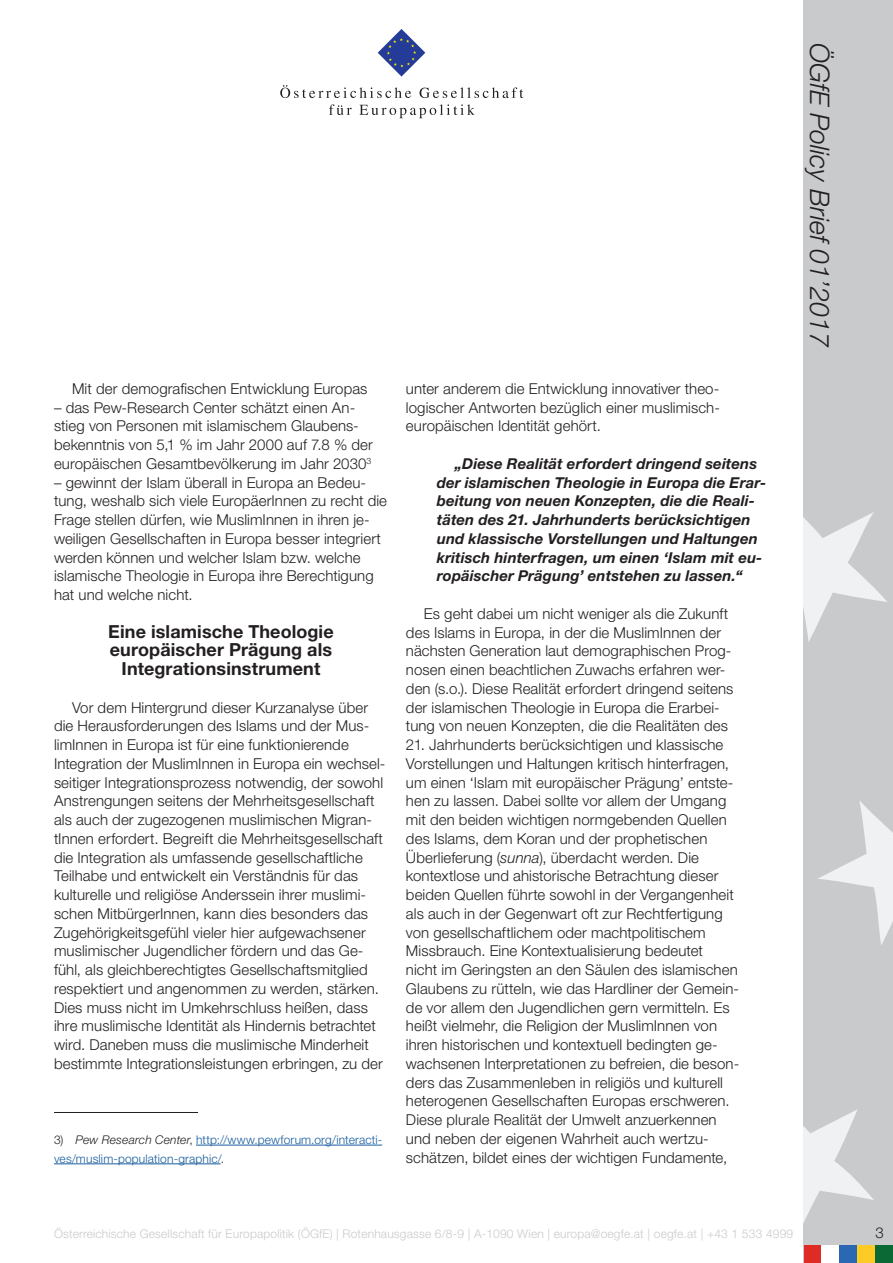
<style>
.page{position:relative;width:893px;height:1263px;background:#fff}
.page>*{position:absolute;margin:0;border:0;box-sizing:border-box;transform-origin:0 0}
.t1{font:italic 300 27px "Helvetica Neue LT Std";color:#231f20}
.Zwischenüberschrift{font:700 18px/18.8px "Helvetica Neue LT Std";letter-spacing:.005em;color:#231f20;text-align:center}
.Standard_Paragraph{font:300 15px/18.8px "Helvetica Neue LT Std";letter-spacing:.005em;color:#231f20}
.Standard_Paragraph-2{font:italic 700 15px/18.8px "Helvetica Neue LT Std";letter-spacing:.005em;color:#231f20}
.t2{font:300 12px "Helvetica Neue LT Std";letter-spacing:.015em;color:#c9cacc}
.Footnotes{font:300 12px/18.8px "Helvetica Neue LT Std";letter-spacing:.015em;color:#175d9e}
.s1{color:#231f20}
.s2{font-style:italic;color:#231f20}
.s3{font-style:italic}
</style>
<div class="page">
<div style="left:804px;top:0;width:89px;height:1263px;background:#c9cacc"></div>
<svg style="left:804px;top:512px;width:83px;height:130px"></svg>
<svg style="left:818px;top:801px;width:75px;height:144px"></svg>
<svg style="left:804px;top:1110px;width:70px;height:111px"></svg>
<svg style="left:378px;top:29px;width:47px;height:48px"></svg>
<svg style="left:280px;top:85px;width:131px;height:13px"></svg>
<svg style="left:420px;top:87px;width:103px;height:11px"></svg>
<svg style="left:329px;top:104px;width:23px;height:11px"></svg>
<svg style="left:359px;top:104px;width:116px;height:14px"></svg>
<div style="left:857px;top:1245px;width:18px;height:18px;background:#fecb26"></div>
<div style="left:839px;top:1245px;width:18px;height:18px;background:#2b68b3"></div>
<div style="left:804px;top:1245px;width:17px;height:18px;background:#de2b26"></div>
<div style="left:875px;top:1245px;width:18px;height:18px;background:#0b6936"></div>
<div style="left:821px;top:1245px;width:18px;height:18px;background:#fff"></div>
<hr style="left:54px;top:1112px;width:144px;height:1px;background:#231f20">
<hr style="left:196px;top:1145px;width:186px;height:1px;background:#175d9e">
<hr style="left:54px;top:1163px;width:167px;height:1px;background:#175d9e">
<p class="Standard_Paragraph" style="left:72px;top:379px;width:297px">Mit der demografischen Entwicklung Europas</p>
<p class="Standard_Paragraph" style="left:54px;top:397px;width:320px">– das Pew-Research Center schätzt einen An&shy;stieg von Personen mit islamischem Glaubens&shy;bekenntnis von 5,1 % im Jahr 2000 auf 7.8 % der europäischen Gesamtbevölkerung im Jahr 2030<sup>3</sup></p>
<p class="Standard_Paragraph" style="left:54px;top:472px;width:335px">– gewinnt der Islam überall in Europa an Bedeu&shy;tung, weshalb sich viele EuropäerInnen zu recht die Frage stellen dürfen, wie MuslimInnen in ihren je&shy;weiligen Gesellschaften in Europa besser integriert werden können und welcher Islam bzw. welche islamische Theologie in Europa ihre Berechtigung hat und welche nicht.</p>
<p class="Zwischenüberschrift" style="left:108px;top:621px;width:227px">Eine islamische Theologie europäischer Prägung als<br>Integrationsinstrument</p>
<p class="Standard_Paragraph" style="left:54px;top:697px;width:333px;text-indent:18px">Vor dem Hintergrund dieser Kurzanalyse über die Herausforderungen des Islams und der Mus&shy;limInnen in Europa ist für eine funktionierende Integration der MuslimInnen in Europa ein wechsel&shy;seitiger Integrationsprozess notwendig, der sowohl Anstrengungen seitens der Mehrheitsgesellschaft als auch der zugezogenen muslimischen Migran&shy;tInnen erfordert. Begreift die Mehrheitsgesellschaft die Integration als umfassende gesellschaftliche Teilhabe und entwickelt ein Verständnis für das kulturelle und religiöse Anderssein ihrer muslimi&shy;schen MitbürgerInnen, kann dies besonders das Zugehörigkeitsgefühl vieler hier aufgewachsener muslimischer Jugendlicher fördern und das Ge&shy;fühl, als gleichberechtigtes Gesellschaftsmitglied respektiert und angenommen zu werden, stärken.<br>Dies muss nicht im Umkehrschluss heißen, dass ihre muslimische Identität als Hindernis betrachtet wird. Daneben muss die muslimische Minderheit bestimmte Integrationsleistungen erbringen, zu der</p>
<p class="Footnotes" style="left:54px;top:1130px;width:330px"><span class="s1">3)</span> <span class="s2">Pew Research Center</span><span class="s1">,</span> http://www.pewforum.org/interacti&shy;ves/muslim-population-graphic/<span class="s1">.</span></p>
<p class="Standard_Paragraph" style="left:406px;top:379px;width:315px;text-align:justify">unter anderem die Entwicklung innovativer theo&shy;logischer Antworten bezüglich einer muslimisch&shy;europäischen Identität gehört.</p>
<p class="Standard_Paragraph-2" style="left:437px;top:454px;width:331px;text-indent:18px">„Diese Realität erfordert dringend seitens der islamischen Theologie in Europa die Erar&shy;beitung von neuen Konzepten, die die Reali&shy;täten des 21. Jahrhunderts berücksichtigen und klassische Vorstellungen und Haltungen kritisch hinterfragen, um einen ‘Islam mit eu&shy;ropäischer Prägung’ entstehen zu lassen.“</p>
<p class="Standard_Paragraph" style="left:406px;top:604px;width:329px;text-indent:18px">Es geht dabei um nicht weniger als die Zukunft des Islams in Europa, in der die MuslimInnen der nächsten Generation laut demographischen Prog&shy;nosen einen beachtlichen Zuwachs erfahren wer&shy;den (s.o.). Diese Realität erfordert dringend seitens der islamischen Theologie in Europa die Erarbei&shy;tung von neuen Konzepten, die die Realitäten des</p>
<p class="Standard_Paragraph" style="left:406px;top:735px;width:335px">21. Jahrhunderts berücksichtigen und klassische Vorstellungen und Haltungen kritisch hinterfragen, um einen ‘Islam mit europäischer Prägung’ entste&shy;hen zu lassen. Dabei sollte vor allem der Umgang mit den beiden wichtigen normgebenden Quellen des Islams, dem Koran und der prophetischen Überlieferung (<span class="s3">sunna</span>), überdacht werden. Die kontextlose und ahistorische Betrachtung dieser beiden Quellen führte sowohl in der Vergangenheit als auch in der Gegenwart oft zur Rechtfertigung von gesellschaftlichem oder machtpolitischem Missbrauch. Eine Kontextualisierung bedeutet<br>nicht im Geringsten an den Säulen des islamischen Glaubens zu rütteln, wie das Hardliner der Gemein&shy;de vor allem den Jugendlichen gern vermitteln. Es heißt vielmehr, die Religion der MuslimInnen von ihren historischen und kontextuell bedingten ge&shy;wachsenen Interpretationen zu befreien, die beson&shy;ders das Zusammenleben in religiös und kulturell heterogenen Gesellschaften Europas erschweren.<br>Diese plurale Realität der Umwelt anzuerkennen und neben der eigenen Wahrheit auch wertzu&shy;schätzen, bildet eines der wichtigen Fundamente,</p>
<h1 class="t1" style="left:836px;top:43px;width:306px;rotate:90deg">ÖGfE Policy Brief 01’2017</h1>
<p class="t2" style="left:54px;top:1226px;width:741px">Österreichische Gesellschaft für Europapolitik (ÖGfE) | Rotenhausgasse 6/8-9 | A-1090 Wien | europa@oegfe.at | oegfe.at | +43 1 533 4999</p>
<p class="Standard_Paragraph" style="left:875px;top:1222px;width:10px">3</p>
</div>
